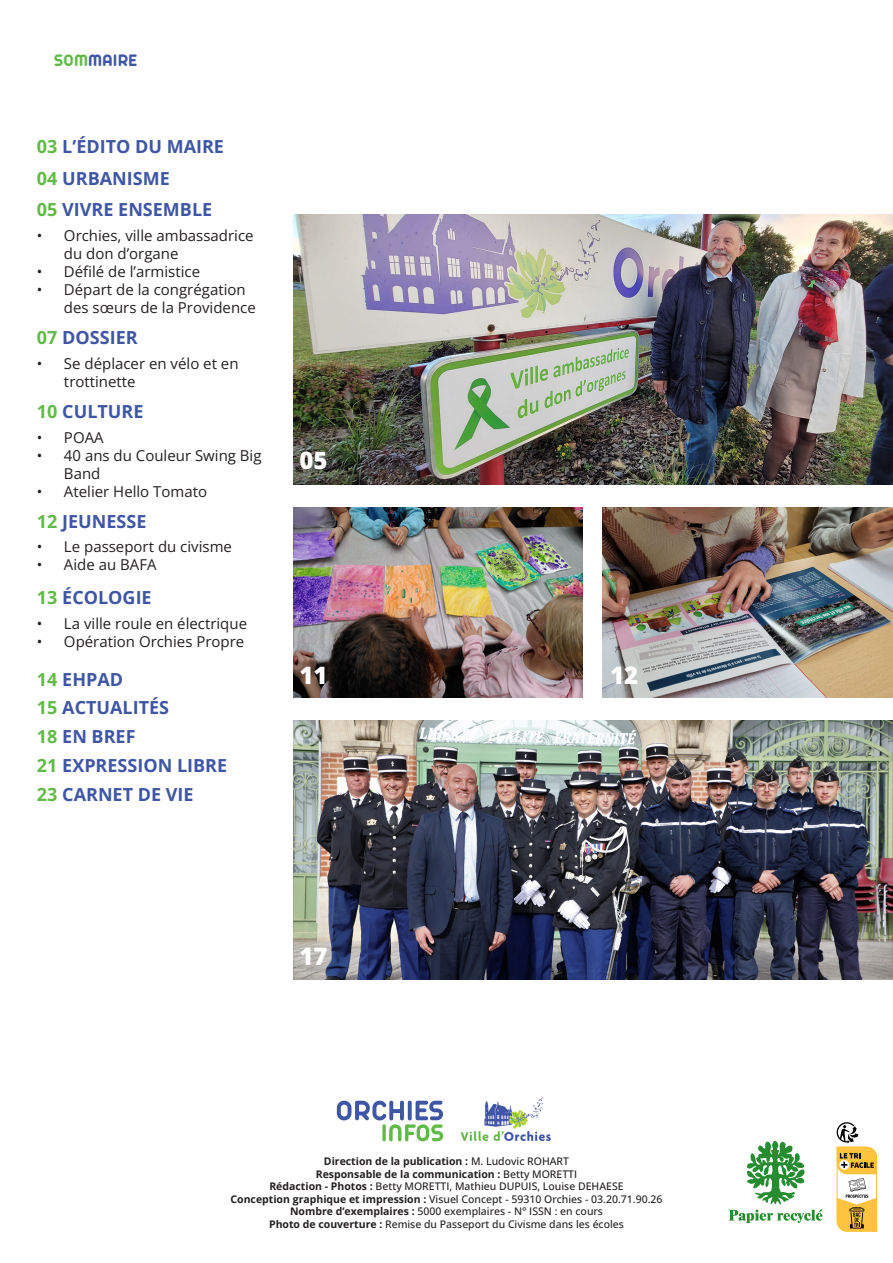
<style>
.page{position:relative;width:893px;height:1263px;background:#fff}
.page>*{position:absolute;margin:0;border:0;box-sizing:border-box;transform-origin:0 0}
.t1{font:800 24px "Open Sans";color:#fff}
.t2{font:700 18px "Open Sans";color:#3f56a5}
.t3{font:700 18px "Arista Pro Trial";color:#3f56a5}
.t4{font:15px/18px "Open Sans";color:#231f20}
.t5{font:500 10.5px "Open Sans";color:#231f20}
.t6{font:700 10.5px "Open Sans";color:#231f20}
.s1{color:#60bb46}
.s2{font-weight:500}
.s3{font-weight:700}
</style>
<div class="page">
<img style="left:293px;top:215px;width:600px;height:270px">
<img style="left:293px;top:508px;width:290px;height:190px">
<img style="left:603px;top:508px;width:290px;height:190px">
<img style="left:293px;top:721px;width:600px;height:258px">
<img style="left:460px;top:1097px;width:91px;height:44px">
<svg style="left:337px;top:1101px;width:106px;height:40px"></svg>
<svg style="left:836px;top:1122px;width:42px;height:110px"></svg>
<svg style="left:728px;top:1141px;width:95px;height:82px"></svg>
<p class="t3" style="left:54px;top:49px;width:85px"><span class="s1">SOM</span>MAIRE</p>
<p class="t2" style="left:37px;top:134px;width:189px"><span class="s1">03</span> L’ÉDITO DU MAIRE</p>
<p class="t2" style="left:37px;top:166px;width:134px"><span class="s1">04</span> URBANISME</p>
<p class="t2" style="left:37px;top:197px;width:177px"><span class="s1">05</span> VIVRE ENSEMBLE</p>
<p class="t4" style="left:64px;top:226px;width:191px;text-indent:-27px">• Orchies, ville ambassadrice du don d’organe</p>
<p class="t4" style="left:37px;top:262px;width:165px">• Défilé de l’armistice</p>
<p class="t4" style="left:64px;top:280px;width:193px;text-indent:-27px">• Départ de la congrégation des sœurs de la Providence</p>
<p class="t2" style="left:37px;top:325px;width:102px"><span class="s1">07</span> DOSSIER</p>
<p class="t4" style="left:64px;top:355px;width:176px;text-indent:-27px">• Se déplacer en vélo et en trottinette</p>
<p class="t2" style="left:37px;top:400px;width:108px"><span class="s1">10</span> CULTURE</p>
<p class="t4" style="left:37px;top:428px;width:68px">• POAA</p>
<p class="t4" style="left:64px;top:446px;width:199px;text-indent:-27px">• 40 ans du Couleur Swing Big<br>Band</p>
<p class="t4" style="left:37px;top:482px;width:172px">• Atelier Hello Tomato</p>
<p class="t2" style="left:37px;top:509px;width:111px"><span class="s1">12</span> JEUNESSE</p>
<p class="t4" style="left:37px;top:537px;width:196px">• Le passeport du civisme</p>
<p class="t4" style="left:37px;top:555px;width:121px">• Aide au BAFA</p>
<p class="t2" style="left:37px;top:585px;width:116px"><span class="s1">13</span> ÉCOLOGIE</p>
<p class="t4" style="left:37px;top:614px;width:212px">• La ville roule en électrique</p>
<p class="t4" style="left:37px;top:632px;width:209px">• Opération Orchies Propre</p>
<p class="t2" style="left:37px;top:667px;width:88px"><span class="s1">14</span> EHPAD</p>
<p class="t2" style="left:37px;top:695px;width:134px"><span class="s1">15</span> ACTUALITÉS</p>
<p class="t2" style="left:37px;top:724px;width:100px"><span class="s1">18</span> EN BREF</p>
<p class="t2" style="left:37px;top:753px;width:192px"><span class="s1">21</span> EXPRESSION LIBRE</p>
<p class="t2" style="left:37px;top:782px;width:158px"><span class="s1">23</span> CARNET DE VIE</p>
<p class="t1" style="left:300px;top:444px;width:30px">05</p>
<p class="t1" style="left:300px;top:658px;width:30px">11</p>
<p class="t1" style="left:610px;top:658px;width:30px">12</p>
<p class="t1" style="left:300px;top:940px;width:30px">17</p>
<p class="t6" style="left:324px;top:1154px;width:247px">Direction de la publication : <span class="s2">M. Ludovic ROHART</span></p>
<p class="t6" style="left:316px;top:1167px;width:263px">Responsable de la communication : <span class="s2">Betty MORETTI</span></p>
<p class="t5" style="left:269px;top:1179px;width:356px"><span class="s3">Rédaction - Photos :</span> Betty MORETTI, Mathieu DUPUIS, Louise DEHAESE</p>
<p class="t5" style="left:231px;top:1192px;width:433px"><span class="s3">Conception graphique et impression :</span> Visuel Concept - 59310 Orchies - 03.20.71.90.26</p>
<p class="t5" style="left:290px;top:1204px;width:314px"><span class="s3">Nombre d’exemplaires :</span> 5000 exemplaires - N° ISSN : en cours</p>
<p class="t5" style="left:269px;top:1217px;width:356px"><span class="s3">Photo de couverture :</span> Remise du Passeport du Civisme dans les écoles</p>
</div>
